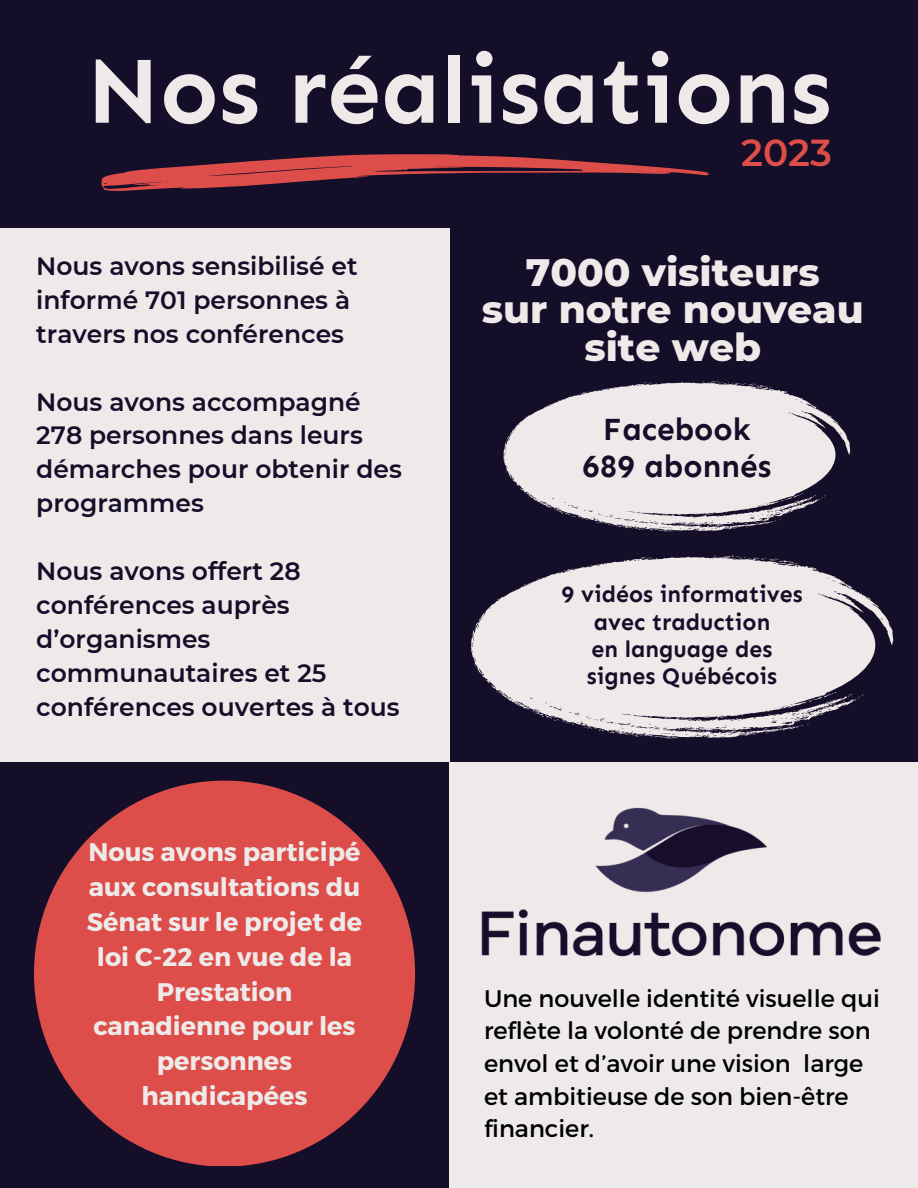
<style>
.page{position:relative;width:918px;height:1188px;background:#150e29}
.page>*{position:absolute;margin:0;border:0;box-sizing:border-box;transform-origin:0 0}
.t1{font:700 96px "Sen";color:#eeeaea}
.t2{font:800 39px/37.2px "Montserrat";color:#eeeaea;text-align:center}
.t3{font:600 37.5px "Montserrat";color:#dd4d49}
.t4{font:700 31.5px/37.2px "Sen";color:#150e29;text-align:center}
.t5{font:700 25.5px/34.8px "Montserrat";color:#eeeaea;text-align:center}
.t6{font:600 24.9px/33.9px "Montserrat";color:#150e29}
.t7{font:24px/32.7px "Montserrat";color:#000}
.t8{font:700 23.1px/27.2px "Sen";color:#150e29;text-align:center}
</style>
<div class="page">
<div style="left:0;top:228px;width:449px;height:533px;background:#eeeaea"></div>
<svg style="left:101px;top:154px;width:609px;height:37px"></svg>
<div style="left:449px;top:762px;width:469px;height:426px;background:#eeeaea"></div>
<svg style="left:503px;top:381px;width:347px;height:151px;fill:#eeeaea"></svg>
<img style="left:481px;top:807px;width:400px;height:150px">
<svg style="left:471px;top:555px;width:422px;height:184px;fill:#eeeaea"></svg>
<div style="left:34px;top:781px;width:381px;height:385px;background:#dd4d49;border-radius:50%"></div>
<h4 class="t1" style="left:86px;top:33px;width:747px">Nos réalisations</h4>
<h4 class="t3" style="left:741px;top:130px;width:92px">2023</h4>
<p class="t6" style="left:36px;top:249px;width:323px">Nous avons sensibilisé et informé 701 personnes à travers nos conférences</p>
<h4 class="t6" style="left:36px;top:385px;width:367px">Nous avons accompagné<br>278 personnes dans leurs démarches pour obtenir des programmes</h4>
<h4 class="t6" style="left:36px;top:554px;width:365px">Nous avons offert 28 conférences auprès d’organismes communautaires et 25 conférences ouvertes à tous</h4>
<p class="t5" style="left:87px;top:833px;width:277px">Nous avons participé aux consultations du<br>Sénat sur le projet de loi C-22 en vue de la<br>Prestation canadienne pour les personnes handicapées</p>
<h2 class="t2" style="left:482px;top:254px;width:383px">7000 visiteurs<br>sur notre nouveau site web</h2>
<p class="t4" style="left:582px;top:410px;width:191px">Facebook<br>689 abonnés</p>
<h2 class="t8" style="left:561px;top:581px;width:243px">9 vidéos informatives avec traduction<br>en language des signes Québécois</h2>
<h3 class="t7" style="left:484px;top:981px;width:397px">Une nouvelle identité visuelle qui reflète la volonté de prendre son envol et d’avoir une vision large et ambitieuse de son bien-être financier.</h3>
</div>
